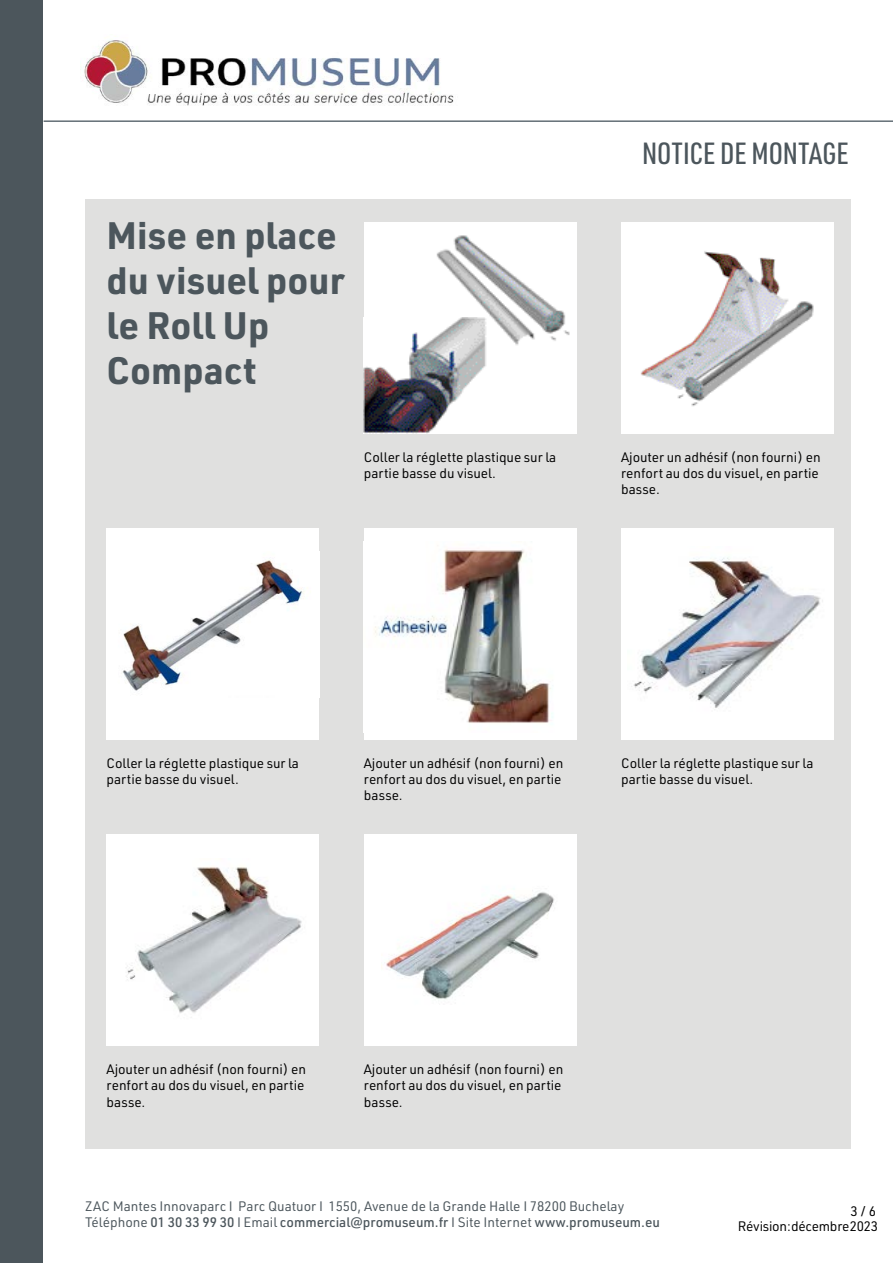
<style>
.page{position:relative;width:893px;height:1263px;background:#fff}
.page>*{position:absolute;margin:0;border:0;box-sizing:border-box;transform-origin:0 0}
.t1{font:700 37.5px/45px "URWDIN";color:#4c565c}
.t2{font:500 30px "URWDIN Cond";color:#4c565c}
.t3{font:13.5px/16.2px "URWDIN";letter-spacing:-.005em;color:#000}
.t4{font:13.5px/16.2px "URWDIN";color:#4c565c}
.s1{font-weight:500}
</style>
<div class="page">
<div style="left:0;top:0;width:43px;height:1263px;background:#4c565c"></div>
<hr style="left:44px;top:120px;width:849px;height:2px;background:#636e75">
<img style="left:84px;top:36px;width:370px;height:70px">
<div style="left:85px;top:200px;width:765px;height:949px;background:#e0e0df"></div>
<div style="left:364px;top:222px;width:212px;height:211px;background:#fff"></div>
<div style="left:621px;top:222px;width:213px;height:211px;background:#fff"></div>
<div style="left:107px;top:528px;width:212px;height:212px;background:#fff"></div>
<img style="left:122px;top:560px;width:182px;height:131px">
<div style="left:364px;top:528px;width:212px;height:212px;background:#fff"></div>
<img style="left:374px;top:549px;width:179px;height:174px">
<div style="left:621px;top:528px;width:213px;height:212px;background:#fff"></div>
<div style="left:107px;top:834px;width:212px;height:212px;background:#fff"></div>
<div style="left:364px;top:834px;width:212px;height:212px;background:#fff"></div>
<img style="left:436px;top:235px;width:134px;height:110px">
<img style="left:364px;top:317px;width:124px;height:116px">
<img style="left:640px;top:251px;width:174px;height:155px">
<img style="left:631px;top:557px;width:192px;height:151px">
<img style="left:126px;top:866px;width:176px;height:147px">
<img style="left:386px;top:890px;width:168px;height:109px">
<h1 class="t1" style="left:107px;top:211px;width:239px">Mise en place du visuel pour le Roll Up<br>Compact</h1>
<h2 class="t2" style="left:642px;top:133px;width:208px">NOTICE DE MONTAGE</h2>
<p class="t3" style="left:364px;top:448px;width:194px">Coller la réglette plastique sur la partie basse du visuel.</p>
<p class="t3" style="left:621px;top:448px;width:201px">Ajouter un adhésif (non fourni) en renfort au dos du visuel, en partie basse.</p>
<p class="t3" style="left:107px;top:755px;width:194px">Coller la réglette plastique sur la partie basse du visuel.</p>
<p class="t3" style="left:364px;top:755px;width:201px">Ajouter un adhésif (non fourni) en renfort au dos du visuel, en partie basse.</p>
<p class="t3" style="left:621px;top:755px;width:194px">Coller la réglette plastique sur la partie basse du visuel.</p>
<p class="t3" style="left:107px;top:1061px;width:201px">Ajouter un adhésif (non fourni) en renfort au dos du visuel, en partie basse.</p>
<p class="t3" style="left:364px;top:1061px;width:201px">Ajouter un adhésif (non fourni) en renfort au dos du visuel, en partie basse.</p>
<p class="t4" style="left:85px;top:1197px;width:576px">ZAC Mantes Innovaparc I Parc Quatuor I 1550, Avenue de la Grande Halle I 78200 Buchelay<br>Téléphone <span class="s1">01 30 33 99 30</span> I Email <span class="s1">commercial@promuseum.fr</span> I Site Internet <span class="s1">www.promuseum.eu</span></p>
<p class="t3" style="left:738px;top:1203px;width:142px;line-height:14.9px;text-align:right">3 / 6<br>Révision : décembre 2023</p>
</div>
